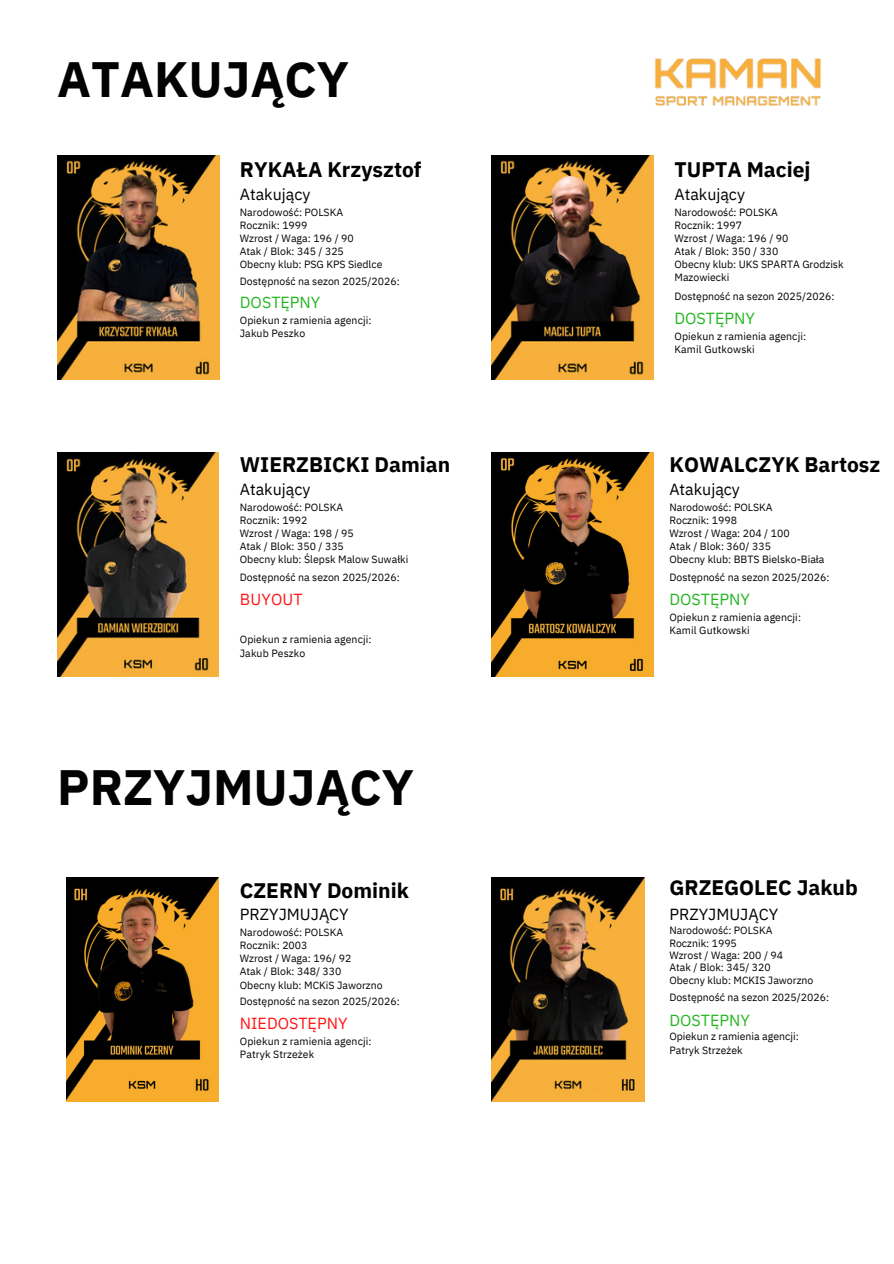
<style>
.page{position:relative;width:894px;height:1264px;background:#fff}
.page>*{position:absolute;margin:0;border:0;box-sizing:border-box;transform-origin:0 0}
.t1{font:700 49.5px "IBM Plex Sans";color:#020203}
.t2{font:700 21px "IBM Plex Sans";color:#020203}
.t3{font:16.05px "IBM Plex Sans";color:#020203}
.t4{font:16.05px "IBM Plex Sans";color:#26b623}
.t5{font:16.05px "IBM Plex Sans";color:#ff1616}
.t6{font:10.5px/13.2px "IBM Plex Sans";color:#020203}
.t7{font:10.5px "IBM Plex Sans";color:#000}
</style>
<div class="page">
<img style="left:654px;top:58px;width:167px;height:48px">
<img style="left:491px;top:156px;width:162px;height:223px">
<img style="left:57px;top:452px;width:161px;height:224px">
<img style="left:57px;top:156px;width:162px;height:223px">
<img style="left:491px;top:877px;width:153px;height:224px">
<img style="left:491px;top:452px;width:162px;height:224px">
<img style="left:66px;top:877px;width:153px;height:224px">
<p class="t1" style="left:57px;top:46px;width:293px">ATAKUJĄCY</p>
<p class="t2" style="left:240px;top:155px;width:183px">RYKAŁA Krzysztof</p>
<p class="t3" style="left:240px;top:183px;width:72px">Atakujący</p>
<p class="t6" style="left:240px;top:205px;width:105px">Narodowość: POLSKA</p>
<p class="t6" style="left:240px;top:218px;width:69px">Rocznik: 1999</p>
<p class="t6" style="left:240px;top:231px;width:115px">Wzrost / Waga: 196 / 90</p>
<p class="t6" style="left:240px;top:244px;width:105px">Atak / Blok: 345 / 325</p>
<p class="t6" style="left:240px;top:257px;width:144px">Obecny klub: PSG KPS Siedlce</p>
<p class="t6" style="left:240px;top:274px;width:161px">Dostępność na sezon 2025/2026:</p>
<p class="t4" style="left:240px;top:292px;width:82px">DOSTĘPNY</p>
<p class="t6" style="left:240px;top:313px;width:133px">Opiekun z ramienia agencji:</p>
<p class="t6" style="left:240px;top:327px;width:67px">Jakub Peszko</p>
<p class="t2" style="left:240px;top:451px;width:212px">WIERZBICKI Damian</p>
<p class="t3" style="left:240px;top:478px;width:72px">Atakujący</p>
<p class="t6" style="left:240px;top:500px;width:105px">Narodowość: POLSKA</p>
<p class="t6" style="left:240px;top:513px;width:69px">Rocznik: 1992</p>
<p class="t6" style="left:240px;top:526px;width:115px">Wzrost / Waga: 198 / 95</p>
<p class="t6" style="left:240px;top:539px;width:105px">Atak / Blok: 350 / 335</p>
<p class="t6" style="left:240px;top:553px;width:170px">Obecny klub: Ślepsk Malow Suwałki</p>
<p class="t7" style="left:240px;top:570px;width:161px">Dostępność na sezon 2025/2026:</p>
<p class="t5" style="left:240px;top:589px;width:64px">BUYOUT</p>
<p class="t6" style="left:240px;top:632px;width:133px">Opiekun z ramienia agencji:</p>
<p class="t6" style="left:240px;top:646px;width:67px">Jakub Peszko</p>
<p class="t1" style="left:57px;top:754px;width:358px">PRZYJMUJĄCY</p>
<p class="t2" style="left:240px;top:876px;width:170px">CZERNY Dominik</p>
<p class="t3" style="left:240px;top:903px;width:110px">PRZYJMUJĄCY</p>
<p class="t6" style="left:240px;top:925px;width:105px">Narodowość: POLSKA</p>
<p class="t6" style="left:240px;top:938px;width:69px">Rocznik: 2003</p>
<p class="t6" style="left:240px;top:951px;width:113px">Wzrost / Waga: 196/ 92</p>
<p class="t6" style="left:240px;top:964px;width:103px">Atak / Blok: 348/ 330</p>
<p class="t6" style="left:240px;top:978px;width:144px">Obecny klub: MCKiS Jaworzno</p>
<p class="t6" style="left:240px;top:994px;width:161px">Dostępność na sezon 2025/2026:</p>
<p class="t5" style="left:240px;top:1012px;width:109px">NIEDOSTĘPNY</p>
<p class="t6" style="left:240px;top:1034px;width:133px">Opiekun z ramienia agencji:</p>
<p class="t6" style="left:240px;top:1047px;width:76px">Patryk Strzeżek</p>
<p class="t2" style="left:674px;top:155px;width:137px">TUPTA Maciej</p>
<p class="t3" style="left:674px;top:183px;width:72px">Atakujący</p>
<p class="t6" style="left:674px;top:205px;width:105px">Narodowość: POLSKA</p>
<p class="t6" style="left:674px;top:218px;width:69px">Rocznik: 1997</p>
<p class="t6" style="left:674px;top:231px;width:115px">Wzrost / Waga: 196 / 90</p>
<p class="t6" style="left:674px;top:244px;width:105px">Atak / Blok: 350 / 330</p>
<p class="t6" style="left:674px;top:257px;width:170px">Obecny klub: UKS SPARTA Grodzisk<br>Mazowiecki</p>
<p class="t6" style="left:674px;top:289px;width:161px">Dostępność na sezon 2025/2026:</p>
<p class="t4" style="left:674px;top:307px;width:82px">DOSTĘPNY</p>
<p class="t6" style="left:674px;top:329px;width:133px">Opiekun z ramienia agencji:</p>
<h1 class="t6" style="left:674px;top:342px;width:82px">Kamil Gutkowski</h1>
<p class="t2" style="left:669px;top:451px;width:212px">KOWALCZYK Bartosz</p>
<p class="t3" style="left:669px;top:478px;width:72px">Atakujący</p>
<p class="t6" style="left:669px;top:500px;width:105px">Narodowość: POLSKA</p>
<p class="t6" style="left:669px;top:513px;width:69px">Rocznik: 1998</p>
<p class="t6" style="left:669px;top:526px;width:122px">Wzrost / Waga: 204 / 100</p>
<p class="t6" style="left:669px;top:539px;width:103px">Atak / Blok: 360/ 335</p>
<p class="t6" style="left:669px;top:553px;width:156px">Obecny klub: BBTS Bielsko-Biała</p>
<p class="t7" style="left:669px;top:570px;width:161px">Dostępność na sezon 2025/2026:</p>
<p class="t4" style="left:669px;top:589px;width:82px">DOSTĘPNY</p>
<p class="t6" style="left:669px;top:610px;width:133px">Opiekun z ramienia agencji:</p>
<p class="t6" style="left:669px;top:623px;width:82px">Kamil Gutkowski</p>
<p class="t2" style="left:669px;top:873px;width:190px">GRZEGOLEC Jakub</p>
<p class="t3" style="left:669px;top:903px;width:110px">PRZYJMUJĄCY</p>
<p class="t6" style="left:669px;top:923px;width:104px">Narodowość: POLSKA</p>
<p class="t6" style="left:669px;top:936px;width:69px">Rocznik: 1995</p>
<p class="t6" style="left:669px;top:948px;width:115px">Wzrost / Waga: 200 / 94</p>
<p class="t6" style="left:669px;top:960px;width:103px">Atak / Blok: 345/ 320</p>
<p class="t6" style="left:669px;top:973px;width:145px">Obecny klub: MCKIS Jaworzno</p>
<p class="t6" style="left:669px;top:990px;width:161px">Dostępność na sezon 2025/2026:</p>
<p class="t4" style="left:669px;top:1009px;width:82px">DOSTĘPNY</p>
<p class="t6" style="left:669px;top:1029px;width:131px">Opiekun z ramienia agencji:</p>
<p class="t6" style="left:669px;top:1043px;width:75px">Patryk Strzeżek</p>
</div>
